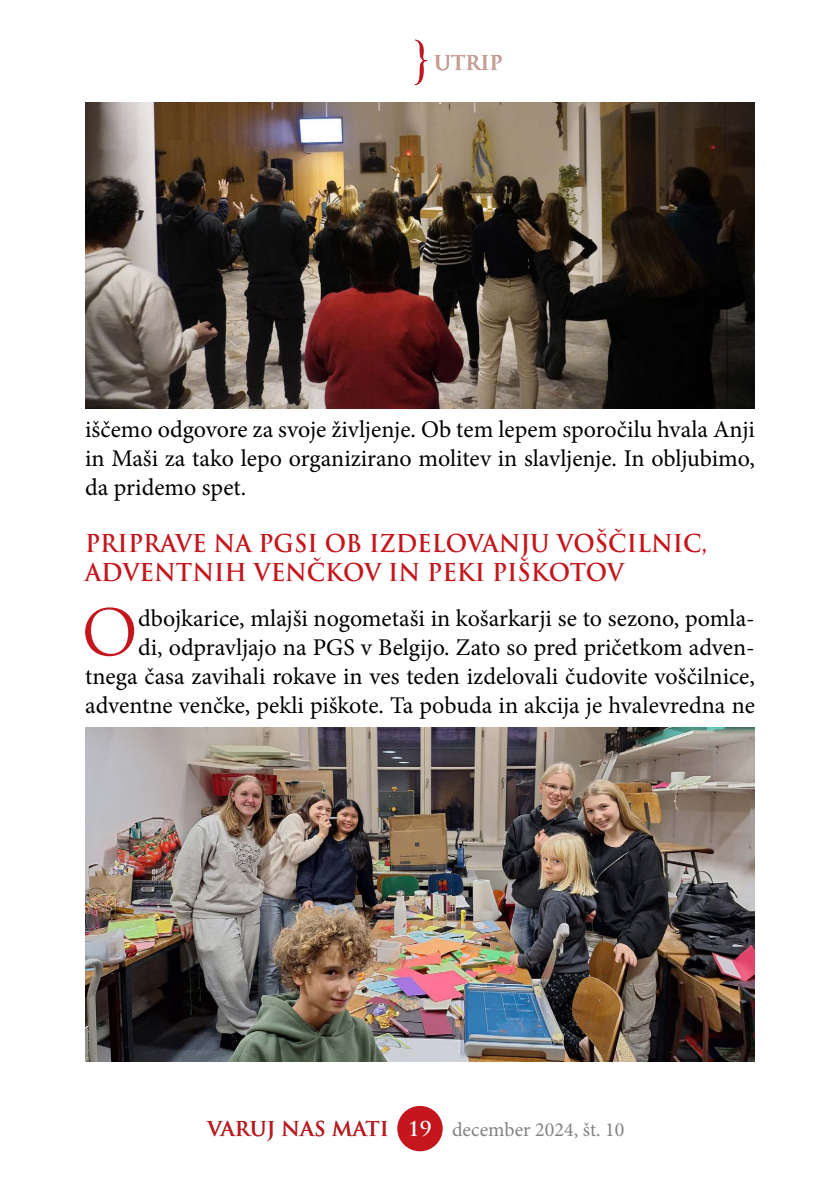
<style>
.page{position:relative;width:840px;height:1191px;background:#fff}
.page>*{position:absolute;margin:0;border:0;box-sizing:border-box;transform-origin:0 0}
.t1{font:62.2px "Trajan Pro";color:#c4161c}
.t2{font:24px/28.8px "Minion Pro";color:#000;text-align:justify}
.t3{font:700 24px/28.8px "Trajan Pro";color:#c4161c;scale:.96 1}
.t4{font:20px "Minion Pro";color:#808285}
.t5{font:700 20px "Trajan Pro";color:#c4161c}
.t6{font:700 20px "Trajan Pro";color:#cfa093}
.s1{font-family:"Trajan Pro";font-weight:700;color:#fff}
</style>
<div class="page">
<div style="left:397px;top:1106px;width:45px;height:45px;background:#c4161c;border-radius:50%"></div>
<img style="left:85px;top:102px;width:669px;height:306px">
<img style="left:85px;top:727px;width:669px;height:334px">
<svg style="left:414px;top:40px;width:13px;height:45px"></svg>
<p class="t6" style="left:434px;top:50px;width:58px">UTRIP</p>
<p class="t2" style="left:85px;top:415px;width:671px">iščemo odgovore za svoje življenje. Ob tem lepem sporočilu hvala Anji in Maši za tako lepo organizirano molitev in slavljenje. In obljubimo, da pridemo spet.</p>
<p class="t3" style="left:85px;top:529px;width:649px">PRIPRAVE NA PGS I OB IZDELOVANJU VOŠČILNIC,<br>ADVENTN</p>
<p class="t3" style="left:214px;top:558px;width:61px">IH VENČ</p>
<p class="t3" style="left:325px;top:558px;width:312px">KOV IN PEKI PIŠKOTOV</p>
<h1 class="t1" style="left:81px;top:593px;width:58px">O</h1>
<p class="t2" style="left:85px;top:604px;width:671px;text-align:right">dbojkarice, mlajši nogometaši in košarkarji se to sezono, pomla-<br>di, odpravljajo na PGS v Belgijo. Zato so pred pričetkom adven&shy;tnega časa zavihali rokave in ves teden izdelovali čudovite voščilnice, adventne venčke, pekli piškote. Ta pobuda in akcija je hvalevredna ne</p>
<p class="t5" style="left:207px;top:1116px;width:183px">VARUJ NAS MATI</p>
<p class="t4" style="left:408px;top:1116px;width:218px"><span class="s1">19</span> december 2024, št. 10</p>
</div>
